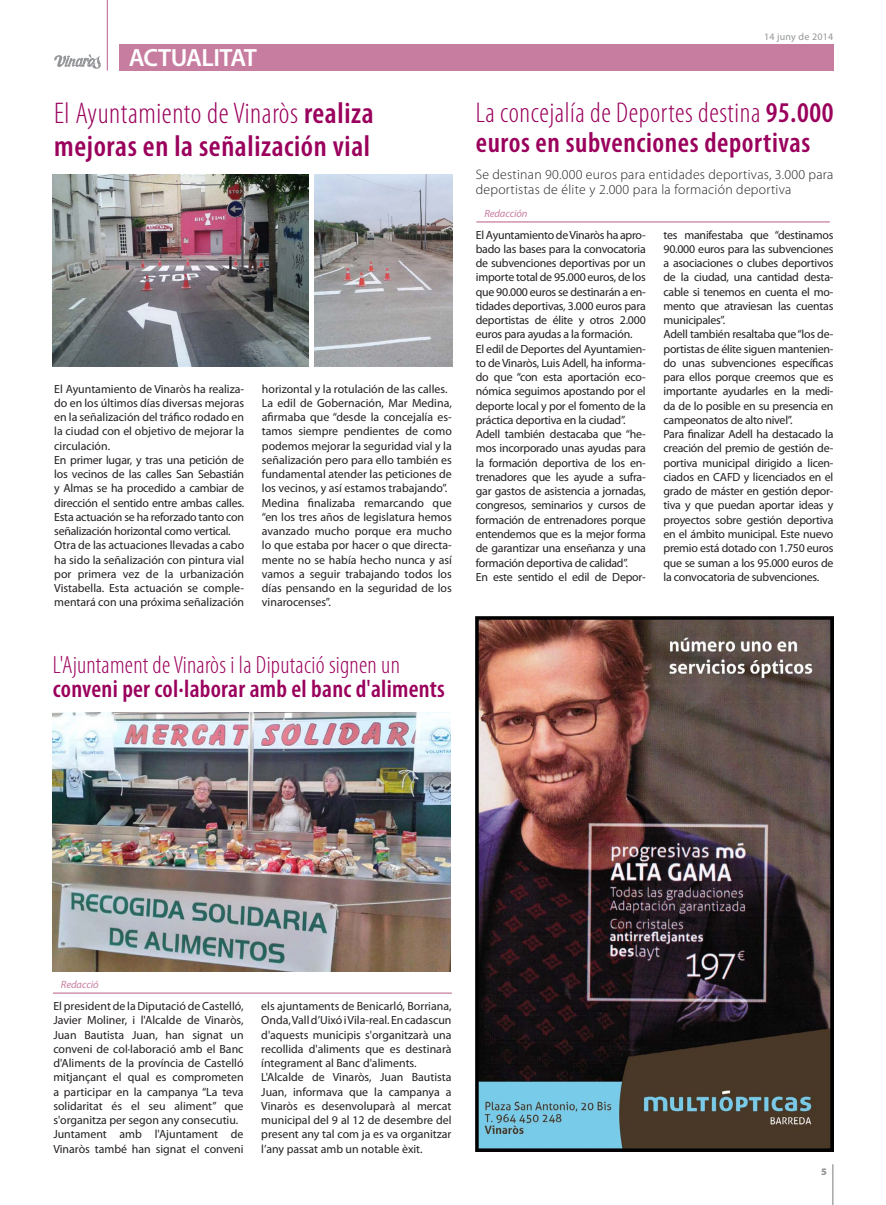
<style>
.page{position:relative;width:886px;height:1205px;background:#fff}
.page>*{position:absolute;margin:0;border:0;box-sizing:border-box;transform-origin:0 0}
.t1{font:600 condensed 30px/32.5px "Myriad Pro";letter-spacing:.02em;color:#9a015c}
.t2{font:600 condensed 28.75px/30px "Myriad Pro";letter-spacing:.02em;color:#9a015c}
.t3{font:300 condensed 25px "Myriad Pro";letter-spacing:.01em;color:#9a015c}
.t4{font:600 condensed 25px "Myriad Pro";letter-spacing:.01em;color:#9a015c}
.t5{font:600 25px "Myriad Pro";letter-spacing:-.02em;color:#fff}
.t6{font:300 13.75px/15px "Myriad Pro";letter-spacing:.02em;color:#231f20}
.t7{font:11.88px/14.2px "Myriad Pro";color:#231f20}
.t8{font:11.88px/14.2px "Myriad Pro";letter-spacing:-.02em;color:#231f20}
.t9{font:italic 10.62px "Myriad Pro";letter-spacing:-.01em;color:#c77da0}
.t10{font:10px "Myriad Pro";letter-spacing:.025em;color:#939598}
.t11{font:900 10px "Myriad Pro";color:#939598}
.s1{font-weight:300}
</style>
<div class="page">
<hr style="left:832px;top:1164px;width:1px;height:41px;background:#939598">
<hr style="left:53px;top:992px;width:399px;height:2px;background:#c77da0">
<hr style="left:476px;top:221px;width:354px;height:2px;background:#c77da0">
<svg style="left:54px;top:54px;width:47px;height:15px"></svg>
<div style="left:119px;top:44px;width:714px;height:27px;background:#c77da0"></div>
<hr style="left:107px;top:0;width:1px;height:71px;background:#c77da0">
<img style="left:476px;top:617px;width:357px;height:534px">
<img style="left:53px;top:174px;width:256px;height:192px">
<img style="left:314px;top:174px;width:138px;height:192px">
<img style="left:53px;top:712px;width:397px;height:259px">
<h3 class="t5" style="left:129px;top:42px;width:130px">ACTUALITAT</h3>
<h1 class="t1" style="left:54px;top:96px;width:321px"><span class="s1">El Ayuntamiento de Vinaròs</span> realiza mejoras en la señalización vial</h1>
<p class="t7" style="left:54px;top:381px;width:191px">El Ayuntamiento de Vinaròs ha realiza&shy;do en los últimos días diversas mejoras en la señalización del tráfico rodado en la ciudad con el objetivo de mejorar la circulación.<br>En primer lugar, y tras una petición de los vecinos de las calles San Sebastián y Almas se ha procedido a cambiar de dirección el sentido entre ambas calles.<br>Esta actuación se ha reforzado tanto con señalización horizontal como vertical.<br>Otra de las actuaciones llevadas a cabo ha sido la señalización con pintura vial por primera vez de la urbanización Vistabella. Esta actuación se comple&shy;mentará con una próxima señalización</p>
<p class="t7" style="left:262px;top:381px;width:191px">horizontal y la rotulación de las calles.<br>La edil de Gobernación, Mar Medina, afirmaba que “desde la concejalía es&shy;tamos siempre pendientes de como podemos mejorar la seguridad vial y la señalización pero para ello también es fundamental atender las peticiones de los vecinos, y así estamos trabajando”.<br>Medina finalizaba remarcando que “en los tres años de legislatura hemos avanzado mucho porque era mucho lo que estaba por hacer o que directa&shy;mente no se había hecho nunca y así vamos a seguir trabajando todos los días pensando en la seguridad de los vinarocenses”.</p>
<h3 class="t3" style="left:53px;top:650px;width:348px">L'Ajuntament de Vinaròs i la Diputació signen un</h3>
<h3 class="t4" style="left:53px;top:673px;width:393px">conveni per col·laborar amb el banc d'aliments</h3>
<p class="t10" style="left:764px;top:30px;width:71px">14 juny de 2014</p>
<h2 class="t2" style="left:476px;top:97px;width:359px"><span class="s1">La concejalía de Deportes destina</span> 95.000 euros en subvenciones deportivas</h2>
<p class="t6" style="left:476px;top:166px;width:359px">Se destinan 90.000 euros para entidades deportivas, 3.000 para deportistas de élite y 2.000 para la formación deportiva</p>
<p class="t9" style="left:484px;top:207px;width:45px">Redacción</p>
<p class="t8" style="left:476px;top:227px;width:171px">El Ayuntamiento de Vinaròs ha apro&shy;bado las bases para la convocatoria de subvenciones deportivas por un importe total de 95.000 euros, de los que 90.000 euros se destinarán a en&shy;tidades deportivas, 3.000 euros para deportistas de élite y otros 2.000 euros para ayudas a la formación.<br>El edil de Deportes del Ayuntamien&shy;to de Vinaròs, Luis Adell, ha informa&shy;do que “con esta aportación eco&shy;nómica seguimos apostando por el deporte local y por el fomento de la práctica deportiva en la ciudad”.<br>Adell también destacaba que “he&shy;mos incorporado unas ayudas para la formación deportiva de los en&shy;trenadores que les ayude a sufra&shy;gar gastos de asistencia a jornadas, congresos, seminarios y cursos de formación de entrenadores porque entendemos que es la mejor forma de garantizar una enseñanza y una formación deportiva de calidad”.<br>En este sentido el edil de Depor-</p>
<p class="t8" style="left:663px;top:227px;width:171px">tes manifestaba que “destinamos 90.000 euros para las subvenciones a asociaciones o clubes deportivos de la ciudad, una cantidad desta&shy;cable si tenemos en cuenta el mo&shy;mento que atraviesan las cuentas municipales”.<br>Adell también resaltaba que “los de&shy;portistas de élite siguen mantenien&shy;do unas subvenciones específicas para ellos porque creemos que es importante ayudarles en la medi&shy;da de lo posible en su presencia en campeonatos de alto nivel”.<br>Para finalizar Adell ha destacado la creación del premio de gestión de&shy;portiva municipal dirigido a licen&shy;ciados en CAFD y licenciados en el grado de máster en gestión depor&shy;tiva y que puedan aportar ideas y proyectos sobre gestión deportiva en el ámbito municipal. Este nuevo premio está dotado con 1.750 euros que se suman a los 95.000 euros de la convocatoria de subvenciones.</p>
<p class="t9" style="left:61px;top:978px;width:39px">Redacció</p>
<p class="t7" style="left:53px;top:999px;width:192px">El president de la Diputació de Castelló, Javier Moliner, i l'Alcalde de Vinaròs, Juan Bautista Juan, han signat un conveni de col·laboració amb el Banc d'Aliments de la província de Castelló mitjançant el qual es comprometen a participar en la campanya “La teva solidaritat és el seu aliment” que s'organitza per segon any consecutiu.<br>Juntament amb l'Ajuntament de Vinaròs també han signat el conveni</p>
<p class="t7" style="left:261px;top:999px;width:192px">els ajuntaments de Benicarló, Borriana, Onda, Vall d’Uixó i Vila-real. En cadascun d'aquests municipis s'organitzarà una recollida d'aliments que es destinarà íntegrament al Banc d'aliments.<br>L'Alcalde de Vinaròs, Juan Bautista Juan, informava que la campanya a Vinaròs es desenvoluparà al mercat municipal del 9 al 12 de desembre del present any tal com ja es va organitzar l’any passat amb un notable èxit.</p>
<p class="t11" style="left:821px;top:1165px;width:7px">5</p>
</div>
